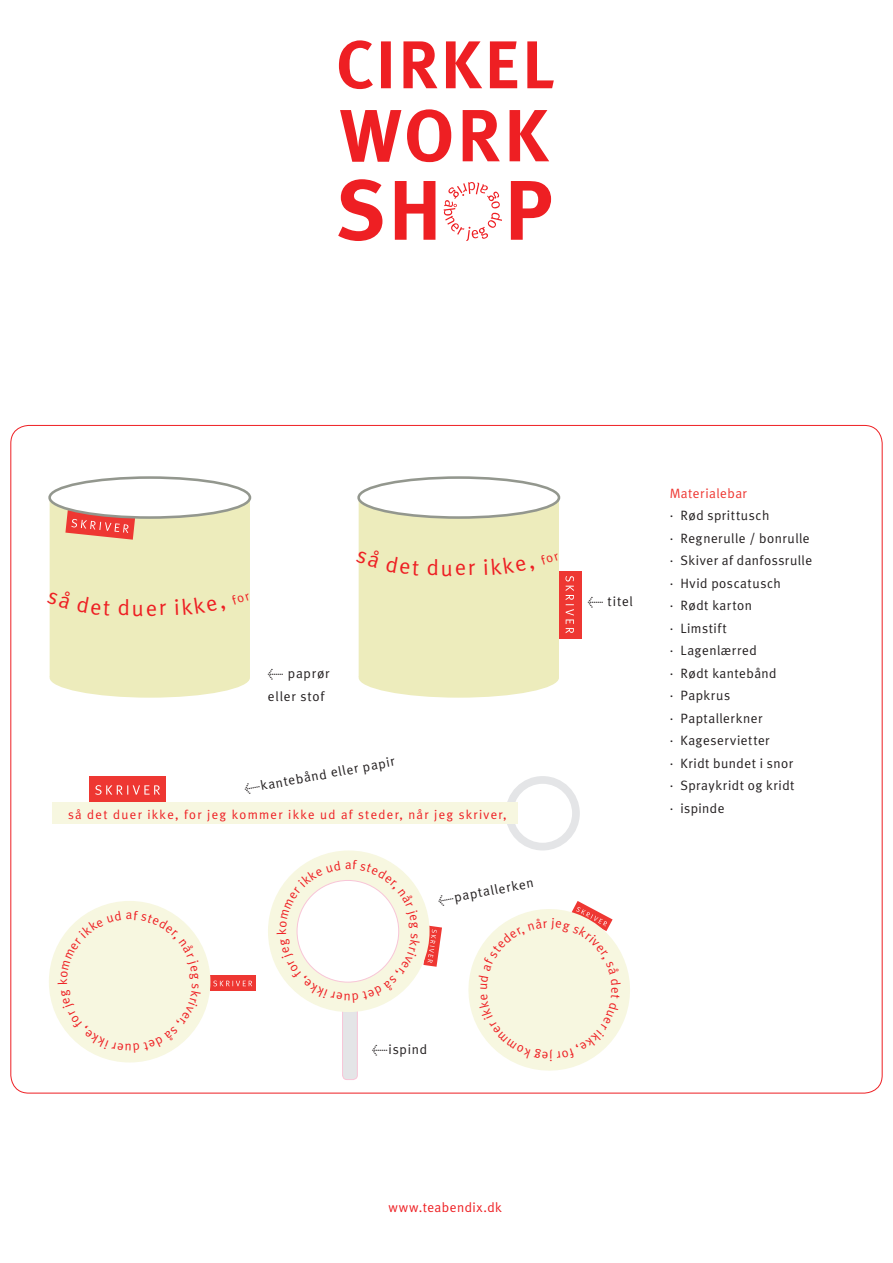
<style>
.page{position:relative;width:893px;height:1263px;background:#fff}
.page>*{position:absolute;margin:0;border:0;box-sizing:border-box;transform-origin:0 0}
.t1{font:22.05px "Meta Plus Normal";color:#ee1f23}
.t2{font:13.5px/22.5px "Meta Plus Normal";letter-spacing:.035em;color:#231f20}
.t3{font:13.5px "Meta Plus Normal";letter-spacing:.03em;color:#ee1f23}
.t4{font:13.5px/22.5px "Meta Plus Normal";letter-spacing:.055em;color:#231f20}
.t5{font:13.5px "Meta Plus Normal";letter-spacing:.03em;color:#ee3732}
.t6{font:12.9px "Meta Plus Normal";letter-spacing:.1em;color:#ee1f23}
</style>
<div class="page">
<svg style="left:339px;top:40px;width:215px;height:49px"></svg>
<svg style="left:338px;top:179px;width:213px;height:62px"></svg>
<svg style="left:340px;top:109px;width:209px;height:53px"></svg>
<div style="left:210px;top:975px;width:46px;height:15px;background:#ee3732"></div>
<svg style="left:213px;top:980px;width:39px;height:6px"></svg>
<div style="left:49px;top:901px;width:161px;height:161px;background:#f7f7e0;border-radius:50%"></div>
<div style="left:505px;top:776px;width:75px;height:74px;background:#e4e5e7;border-radius:50%"></div>
<div style="left:513px;top:784px;width:59px;height:59px;background:#fff;border-radius:50%"></div>
<div style="left:53px;top:802px;width:465px;height:21px;background:#f7f7e0"></div>
<div style="left:89px;top:776px;width:77px;height:25px;background:#ee3732"></div>
<svg style="left:95px;top:785px;width:65px;height:10px"></svg>
<div style="left:559px;top:571px;width:23px;height:67px;background:#ee3732"></div>
<div style="left:359px;top:658px;width:200px;height:40px;background:#edecbc;border-radius:50%"></div>
<div style="left:50px;top:658px;width:200px;height:40px;background:#edecbc;border-radius:50%"></div>
<div style="left:343px;top:987px;width:14px;height:92px;background:#e4e5e7;border-radius:4px"></div>
<div style="left:342px;top:987px;width:16px;height:93px;border:1px solid #f8c5d7;border-radius:4px"></div>
<div style="left:268px;top:850px;width:162px;height:162px;background:#f7f7e0;border-radius:50%"></div>
<svg style="left:58px;top:910px;width:143px;height:143px"></svg>
<svg style="left:468px;top:901px;width:162px;height:170px"></svg>
<svg style="left:357px;top:476px;width:217px;height:201px"></svg>
<svg style="left:48px;top:476px;width:204px;height:201px"></svg>
<svg style="left:277px;top:860px;width:165px;height:143px"></svg>
<h1 class="t1" style="left:132px;top:595px;width:14px">u</h1>
<p class="t4" style="left:268px;top:662px;width:63px">&lt; paprør eller stof</p>
<p class="t2" style="left:242px;top:777px;width:154px;rotate:-10deg">&lt;kantebånd eller papir</p>
<h1 class="t1" style="left:441px;top:555px;width:14px">u</h1>
<p class="t6" style="left:68px;top:807px;width:440px">så det duer ikke, for jeg kommer ikke ud af steder, når jeg skriver,</p>
<p class="t2" style="left:436px;top:888px;width:98px;rotate:-10deg">&lt;paptallerken</p>
<p class="t2" style="left:588px;top:590px;width:47px">&lt; titel</p>
<p class="t5" style="left:670px;top:485px;width:79px">Materialebar</p>
<p class="t2" style="left:670px;top:504px;width:144px">· Rød sprittusch<br>· Regnerulle / bonrulle · Skiver af danfossrulle · Hvid poscatusch<br>· Rødt karton<br>· Limstift<br>· Lagenlærred<br>· Rødt kantebånd<br>· Papkrus<br>· Paptallerkner<br>· Kageservietter<br>· Kridt bundet i snor<br>· Spraykridt og kridt<br>· ispinde</p>
<p class="t2" style="left:372px;top:1038px;width:57px">&lt;ispind</p>
<p class="t3" style="left:388px;top:1199px;width:115px">www.teabendix.dk</p>
</div>
